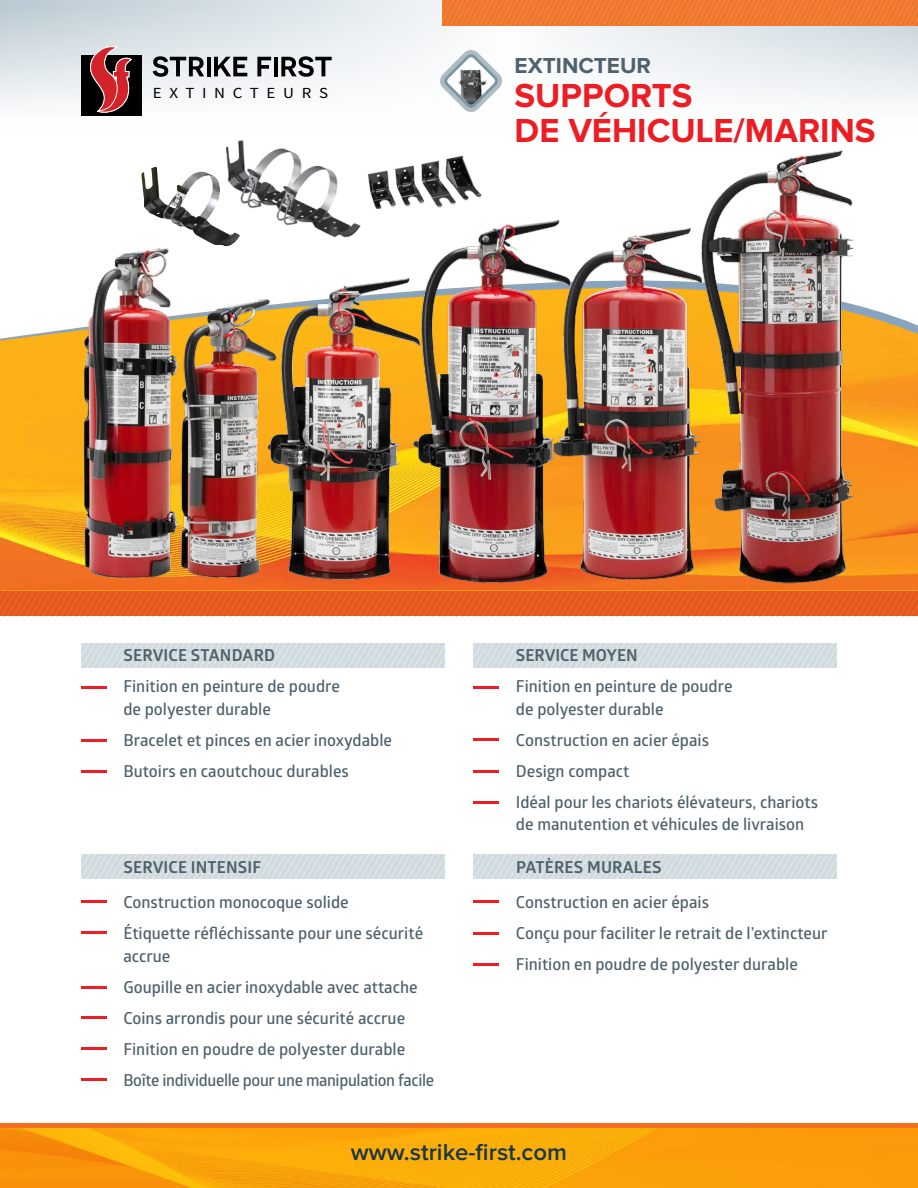
<style>
.page{position:relative;width:918px;height:1188px;background:#fff}
.page>*{position:absolute;margin:0;border:0;box-sizing:border-box;transform-origin:0 0}
.t1{font:700 34.5px/34.5px "Proxima Nova";color:#ed1d24}
.t2{font:600 23.85px "Proxima Nova";color:#1a3642}
.t3{font:700 22.5px "Proxima Nova";color:#4f616c}
.t4{font:600 16.5px/31px "Glober";color:#4f616c}
.t5{font:700 16.5px "Glober";letter-spacing:.01em;color:#4f616c}
.t6{font:15.3px "Source Sans Pro";letter-spacing:.455em;color:#000;scale:1.1 1}
</style>
<div class="page">
<svg style="left:0;top:1128px;width:918px;height:60px;background:#faa309"></svg>
<img style="left:369px;top:155px;width:104px;height:54px">
<svg style="left:0;top:329px;width:408px;height:262px;background:#f7a51f"></svg>
<svg style="left:474px;top:643px;width:363px;height:25px;background:#d4dce1"></svg>
<svg style="left:81px;top:643px;width:363px;height:25px;background:#d4dce1"></svg>
<svg style="left:81px;top:854px;width:363px;height:25px;background:#d4dce1"></svg>
<svg style="left:474px;top:854px;width:363px;height:25px;background:#d4dce1"></svg>
<svg style="left:0;top:0;width:918px;height:116px"></svg>
<hr style="left:474px;top:738px;width:25px;height:3px;background:#ed1d24">
<hr style="left:474px;top:770px;width:25px;height:2px;background:#ed1d24">
<hr style="left:474px;top:801px;width:25px;height:3px;background:#ed1d24">
<hr style="left:474px;top:686px;width:25px;height:2px;background:#ed1d24">
<hr style="left:81px;top:739px;width:25px;height:3px;background:#ed1d24">
<hr style="left:81px;top:770px;width:25px;height:2px;background:#ed1d24">
<hr style="left:81px;top:686px;width:25px;height:2px;background:#ed1d24">
<svg style="left:443px;top:0;width:475px;height:26px;background:#ee7a30"></svg>
<hr style="left:0;top:1124px;width:918px;height:4px;background:#f36f21">
<svg style="left:436px;top:46px;width:70px;height:70px"></svg>
<img style="left:458px;top:65px;width:29px;height:41px">
<hr style="left:81px;top:932px;width:25px;height:2px;background:#ed1d24">
<hr style="left:474px;top:932px;width:25px;height:2px;background:#ed1d24">
<hr style="left:81px;top:986px;width:25px;height:3px;background:#ed1d24">
<hr style="left:81px;top:1047px;width:25px;height:3px;background:#ed1d24">
<hr style="left:81px;top:1016px;width:25px;height:3px;background:#ed1d24">
<hr style="left:474px;top:963px;width:25px;height:3px;background:#ed1d24">
<hr style="left:81px;top:1078px;width:25px;height:3px;background:#ed1d24">
<hr style="left:81px;top:900px;width:25px;height:3px;background:#ed1d24">
<hr style="left:474px;top:900px;width:25px;height:3px;background:#ed1d24">
<hr style="left:0;top:591px;width:918px;height:1px;background:#ffc613">
<img style="left:226px;top:140px;width:143px;height:98px">
<img style="left:141px;top:167px;width:99px;height:79px">
<svg style="left:153px;top:56px;width:51px;height:21px"></svg>
<hr style="left:207px;top:57px;width:4px;height:19px;background:#000">
<svg style="left:214px;top:57px;width:33px;height:19px"></svg>
<svg style="left:257px;top:57px;width:14px;height:19px"></svg>
<hr style="left:274px;top:57px;width:4px;height:19px;background:#000">
<svg style="left:281px;top:56px;width:51px;height:21px"></svg>
<div style="left:81px;top:56px;width:60px;height:60px;background:#000"></div>
<svg style="left:90px;top:45px;width:42px;height:68px"></svg>
<svg style="left:0;top:592px;width:482px;height:24px;background:#e75a1f"></svg>
<img style="left:596px;top:99px;width:322px;height:518px">
<img style="left:482px;top:176px;width:300px;height:441px">
<img style="left:408px;top:182px;width:172px;height:410px">
<img style="left:281px;top:265px;width:145px;height:320px">
<img style="left:182px;top:299px;width:99px;height:289px">
<img style="left:67px;top:239px;width:115px;height:378px">
<p class="t6" style="left:153px;top:83px;width:161px">EXTINCTEURS</p>
<h3 class="t3" style="left:515px;top:55px;width:138px">EXTINCTEUR</h3>
<h1 class="t1" style="left:515px;top:80px;width:362px">SUPPORTS<br>DE VÉHICULE/MARINS</h1>
<p class="t5" style="left:123px;top:644px;width:153px">SERVICE STANDARD</p>
<p class="t4" style="left:123px;top:675px;width:218px;line-height:22.5px">Finition en peinture de poudre de polyester durable</p>
<p class="t4" style="left:123px;top:724px;width:270px">Bracelet et pinces en acier inoxydable<br>Butoirs en caoutchouc durables</p>
<p class="t5" style="left:123px;top:855px;width:139px">SERVICE INTENSIF</p>
<p class="t4" style="left:123px;top:886px;width:301px">Construction monocoque solide<br>Étiquette réfléchissante pour une sécurité</p>
<p class="t4" style="left:123px;top:940px;width:312px">accrue<br>Goupille en acier inoxydable avec attache Coins arrondis pour une sécurité accrue Finition en poudre de polyester durable Boîte individuelle pour une manipulation facile</p>
<p class="t5" style="left:516px;top:644px;width:123px">SERVICE MOYEN</p>
<p class="t4" style="left:516px;top:675px;width:218px;line-height:22.5px">Finition en peinture de poudre de polyester durable</p>
<p class="t4" style="left:516px;top:724px;width:304px">Construction en acier épais<br>Design compact<br>Idéal pour les chariots élévateurs, chariots</p>
<p class="t4" style="left:516px;top:808px;width:290px">de manutention et véhicules de livraison</p>
<p class="t5" style="left:516px;top:855px;width:49px">PATÈRES</p>
<p class="t5" style="left:587px;top:855px;width:66px">MURALES</p>
<p class="t4" style="left:516px;top:886px;width:313px">Construction en acier épais<br>Conçu pour faciliter le retrait de l’extincteur<br>Finition en poudre de polyester durable</p>
<h2 class="t2" style="left:351px;top:1141px;width:218px">www.strike-first.com</h2>
</div>
